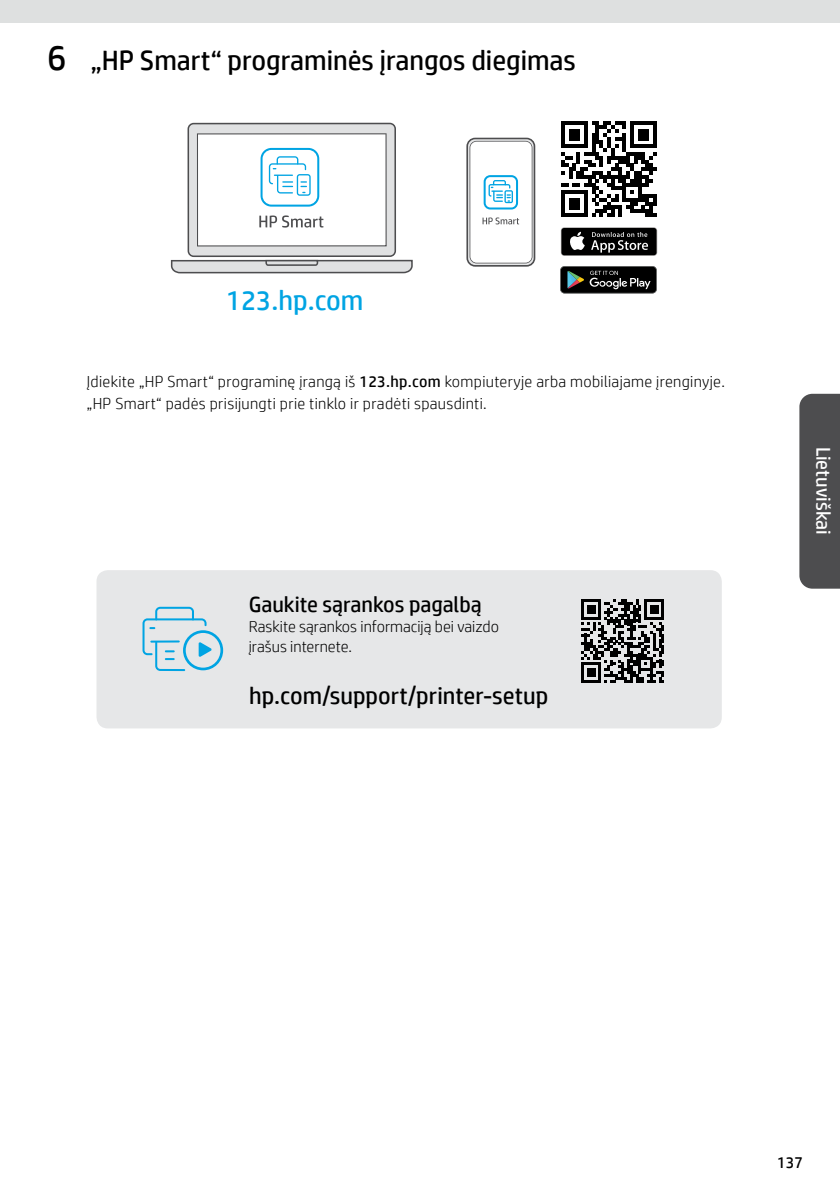
<style>
.page{position:relative;width:840px;height:1191px;background:#fff}
.page>*{position:absolute;margin:0;border:0;box-sizing:border-box;transform-origin:0 0}
.t1{font:28px "HP Simplified";color:#000}
.t2{font:28px "HP Simplified";color:#00a4e3}
.t3{font:24px "HP Simplified";color:#000}
.t4{font:22px "HP Simplified";color:#000}
.t5{font:20px "HP Simplified";color:#fff}
.t6{font:300 16px/22px "HP Simplified";letter-spacing:.02em;color:#000}
.t7{font:300 16px/20px "HP Simplified";color:#000}
.t8{font:16px "HP Simplified";color:#000}
.s1{font-size:36px}
.s2{font-weight:400}
</style>
<div class="page">
<div style="left:799px;top:394px;width:40px;height:194px;background:#4d4d4f"></div>
<div style="left:0;top:0;width:839px;height:23px;background:#dee0e0"></div>
<div style="left:96px;top:570px;width:625px;height:158px;background:#e6e7e8;border-radius:11px"></div>
<svg style="left:581px;top:599px;width:83px;height:83px"></svg>
<svg style="left:171px;top:123px;width:241px;height:150px"></svg>
<svg style="left:561px;top:121px;width:95px;height:96px"></svg>
<svg style="left:466px;top:138px;width:69px;height:129px"></svg>
<div style="left:560px;top:227px;width:96px;height:29px;background:#dbdbda;border-radius:3px"></div>
<div style="left:561px;top:228px;width:95px;height:27px;background:#000;border-radius:3px"></div>
<svg style="left:570px;top:232px;width:14px;height:18px"></svg>
<svg style="left:591px;top:232px;width:56px;height:21px"></svg>
<svg style="left:560px;top:266px;width:96px;height:27px;background:#252726"></svg>
<div style="left:183px;top:630px;width:40px;height:40px;border:3px solid #00a4e3;border-radius:50%"></div>
<svg style="left:142px;top:607px;width:70px;height:64px"></svg>
<h1 class="t1" style="left:47px;top:42px;width:530px"><span class="s1">6</span> „HP Smart“ programinės įrangos diegimas</h1>
<h1 class="t2" style="left:226px;top:282px;width:139px">123.hp.com</h1>
<p class="t6" style="left:87px;top:370px;width:639px">Įdiekite „HP Smart“ programinę įrangą iš <span class="s2">123.hp.com</span> kompiuteryje arba mobiliajame įrenginyje. „HP Smart“ padės prisijungti prie tinklo ir pradėti spausdinti.</p>
<h3 class="t4" style="left:249px;top:590px;width:234px">Gaukite sąrankos pagalbą</h3>
<p class="t7" style="left:249px;top:616px;width:251px">Raskite sąrankos informaciją bei vaizdo įrašus internete.</p>
<h2 class="t3" style="left:249px;top:680px;width:300px">hp.com/support/printer-setup</h2>
<p class="t5" style="left:836px;top:446px;width:90px;rotate:90deg">Lietuviškai</p>
<p class="t8" style="left:776px;top:1151px;width:27px">137</p>
</div>
